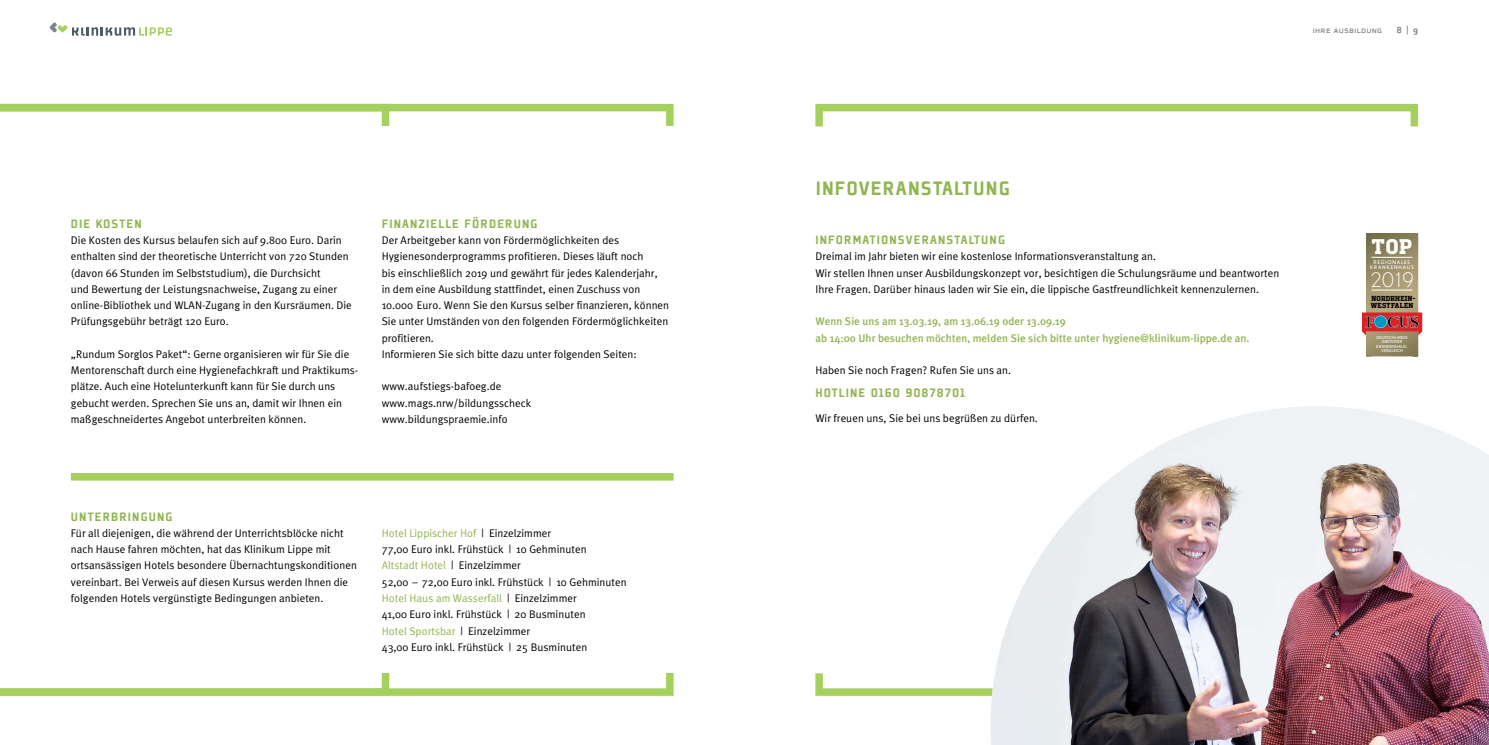
<style>
.page{position:relative;width:1489px;height:745px;background:#fff}
.page>*{position:absolute;margin:0;border:0;box-sizing:border-box;transform-origin:0 0}
.t1{font:21.38px "Plexes Black Pro";letter-spacing:.055em;color:#90b551}
.t2{font:300 20px "Nobel";color:#fff}
.t3{font:700 19.75px "Heron Serif";color:#fff}
.t4{font:13.38px "Plexes Black Pro";letter-spacing:.085em;color:#90b551}
.t5{font:11.12px/16.2px "Meta Plus OT Normal";letter-spacing:.005em;color:#000}
.t6{font:11.12px/16.2px "Meta Plus OT Medium";letter-spacing:.005em;color:#90b551}
.t7{font:9.38px "Plexes Book Pro";letter-spacing:.03em;color:#69747a}
.t8{font:9.38px "Plexes Medium Pro";color:#69747a}
.t9{font:700 6.75px/7px "Heron Serif";letter-spacing:.02em;color:#000}
.t10{font:5px/5px "Nobel";letter-spacing:.13em;color:#fff;text-align:center}
.t11{font:4.12px/4.5px "Nobel";color:#fff;text-align:center}
.s1{color:#90b551}
</style>
<div class="page">
<svg style="left:50px;top:22px;width:122px;height:14px"></svg>
<svg style="left:815px;top:673px;width:175px;height:23px"></svg>
<svg style="left:393px;top:103px;width:281px;height:593px"></svg>
<svg style="left:0;top:103px;width:393px;height:593px"></svg>
<div style="left:284px;top:126px;width:1201px;height:546px;background:#fff"></div>
<div style="left:71px;top:473px;width:602px;height:7px;background:#a6d05e"></div>
<img style="left:990px;top:406px;width:498px;height:338px">
<svg style="left:815px;top:103px;width:604px;height:24px"></svg>
<svg style="left:1362px;top:233px;width:59px;height:123px;background:#a88d73"></svg>
<hr style="left:1371px;top:289px;width:41px;height:1px;background:#fff">
<hr style="left:1371px;top:257px;width:41px;height:1px;background:#fff">
<p class="t4" style="left:71px;top:214px;width:72px">DIE KOSTEN</p>
<p class="t5" style="left:71px;top:232px;width:282px">Die Kosten des Kursus belaufen sich auf 9.800 Euro. Darin enthalten sind der theoretische Unterricht von 720 Stunden (davon 66 Stunden im Selbststudium), die Durchsicht<br>und Bewertung der Leistungsnachweise, Zugang zu einer online-Bibliothek und WLAN-Zugang in den Kursräumen. Die Prüfungsgebühr beträgt 120 Euro.</p>
<p class="t5" style="left:71px;top:345px;width:287px">„Rundum Sorglos Paket“: Gerne organisieren wir für Sie die Mentorenschaft durch eine Hygienefachkraft und Praktikums&shy;plätze. Auch eine Hotelunterkunft kann für Sie durch uns gebucht werden. Sprechen Sie uns an, damit wir Ihnen ein maßgeschneidertes Angebot unterbreiten können.</p>
<p class="t4" style="left:382px;top:214px;width:157px">FINANZIELLE FÖRDERUNG</p>
<p class="t5" style="left:382px;top:232px;width:289px">Der Arbeitgeber kann von Fördermöglichkeiten des Hygienesonderprogramms profitieren. Dieses läuft noch<br>bis einschließlich 2019 und gewährt für jedes Kalenderjahr,<br>in dem eine Ausbildung stattfindet, einen Zuschuss von 10.000 Euro. Wenn Sie den Kursus selber finanzieren, können Sie unter Umständen von den folgenden Fördermöglichkeiten profitieren.<br>Informieren Sie sich bitte dazu unter folgenden Seiten:</p>
<p class="t5" style="left:382px;top:378px;width:151px">www.aufstiegs-bafoeg.de www.mags.nrw/bildungsscheck www.bildungspraemie.info</p>
<p class="t4" style="left:71px;top:507px;width:103px">UNTERBRINGUNG</p>
<p class="t5" style="left:71px;top:524px;width:287px">Für all diejenigen, die während der Unterrichtsblöcke nicht nach Hause fahren möchten, hat das Klinikum Lippe mit ortsansässigen Hotels besondere Übernachtungskonditionen vereinbart. Bei Verweis auf diesen Kursus werden Ihnen die folgenden Hotels vergünstigte Bedingungen anbieten.</p>
<p class="t5" style="left:382px;top:524px;width:246px"><span class="s1">Hotel Lippischer Hof</span> | Einzelzimmer<br>77,00 Euro inkl. Frühstück | 10 Gehminuten<br><span class="s1">Altstadt Hotel</span> | Einzelzimmer<br>52,00 – 72,00 Euro inkl. Frühstück | 10 Gehminuten <span class="s1">Hotel Haus am Wasserfall</span> | Einzelzimmer<br>41,00 Euro inkl. Frühstück | 20 Busminuten<br><span class="s1">Hotel Sportsbar</span> | Einzelzimmer<br>43,00 Euro inkl. Frühstück | 25 Busminuten</p>
<p class="t7" style="left:1312px;top:24px;width:71px">ihre ausbildung</p>
<p class="t8" style="left:1396px;top:24px;width:13px">8 |</p>
<p class="t8" style="left:1412px;top:24px;width:6px">9</p>
<h1 class="t1" style="left:815px;top:174px;width:195px">INFOVERANSTALTUNG</h1>
<p class="t4" style="left:815px;top:231px;width:191px">INFORMATIONSVERANSTALTUNG</p>
<p class="t5" style="left:815px;top:248px;width:465px">Dreimal im Jahr bieten wir eine kostenlose Informationsveranstaltung an.<br>Wir stellen Ihnen unser Ausbildungskonzept vor, besichtigen die Schulungsräume und beantworten<br>Ihre Fragen. Darüber hinaus laden wir Sie ein, die lippische Gastfreundlichkeit kennenzulernen.</p>
<p class="t6" style="left:815px;top:313px;width:435px">Wenn Sie uns am 13.03.19, am 13.06.19 oder 13.09.19<br>ab 14:00 Uhr besuchen möchten, melden Sie sich bitte unter hygiene@klinikum-lippe.de an.</p>
<p class="t5" style="left:815px;top:362px;width:197px">Haben Sie noch Fragen? Rufen Sie uns an.</p>
<p class="t4" style="left:815px;top:384px;width:151px">HOTLINE 0160 90878701</p>
<p class="t5" style="left:815px;top:409px;width:224px">Wir freuen uns, Sie bei uns begrüßen zu dürfen.</p>
<h3 class="t3" style="left:1371px;top:233px;width:42px">TOP</h3>
<p class="t10" style="left:1369px;top:259px;width:45px">REGIONALES<br>KRANKENHAUS</p>
<h2 class="t2" style="left:1369px;top:268px;width:46px">2019</h2>
<p class="t9" style="left:1370px;top:295px;width:46px">NORDRHEIN-<br>WESTFALEN</p>
<p class="t11" style="left:1376px;top:334px;width:33px">DEUTSCHLANDS<br>GRÖSSTER<br>KRANKENHAUS-<br>VERGLEICH</p>
</div>
